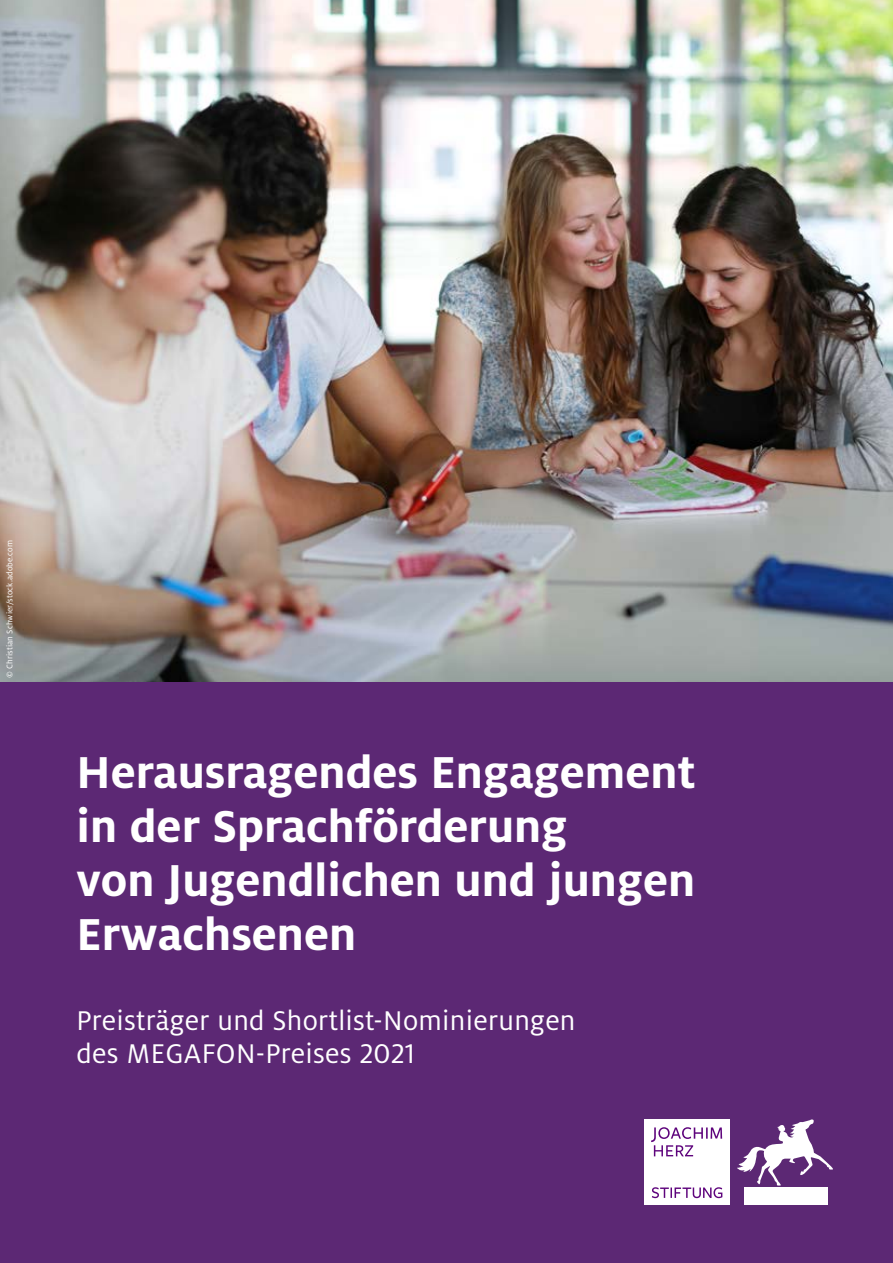
<style>
.page{position:relative;width:893px;height:1263px;background:#fff}
.page>*{position:absolute;margin:0;border:0;box-sizing:border-box;transform-origin:0 0}
.t1{font:700 49.5px/54px "Milo Pro";color:#fff}
.t2{font:30px/33px "Milo Pro";letter-spacing:.01em;color:#fff}
.t3{font:9px "Milo Pro";letter-spacing:.01em;color:#fff}
</style>
<div class="page">
<img style="left:0;top:0;width:893px;height:682px">
<div style="left:0;top:682px;width:893px;height:581px;background:#5c2874"></div>
<div style="left:645px;top:1119px;width:85px;height:85px;background:#fff"></div>
<div style="left:745px;top:1187px;width:83px;height:17px;background:#fff"></div>
<svg style="left:651px;top:1127px;width:71px;height:29px"></svg>
<svg style="left:652px;top:1187px;width:70px;height:11px"></svg>
<svg style="left:737px;top:1119px;width:96px;height:67px"></svg>
<p class="t3" style="left:5px;top:678px;width:139px;rotate:-90deg">© Christian Schwier/stock.adobe.com</p>
<p class="t1" style="left:77px;top:745px;width:621px">Herausragendes Engagement in der Sprachförderung<br>von Jugendlichen und jungen<br>Erwachsenen</p>
<p class="t2" style="left:77px;top:1004px;width:500px">Preisträger und Shortlist-Nominierungen des MEGAFON-Preises 2021</p>
</div>
